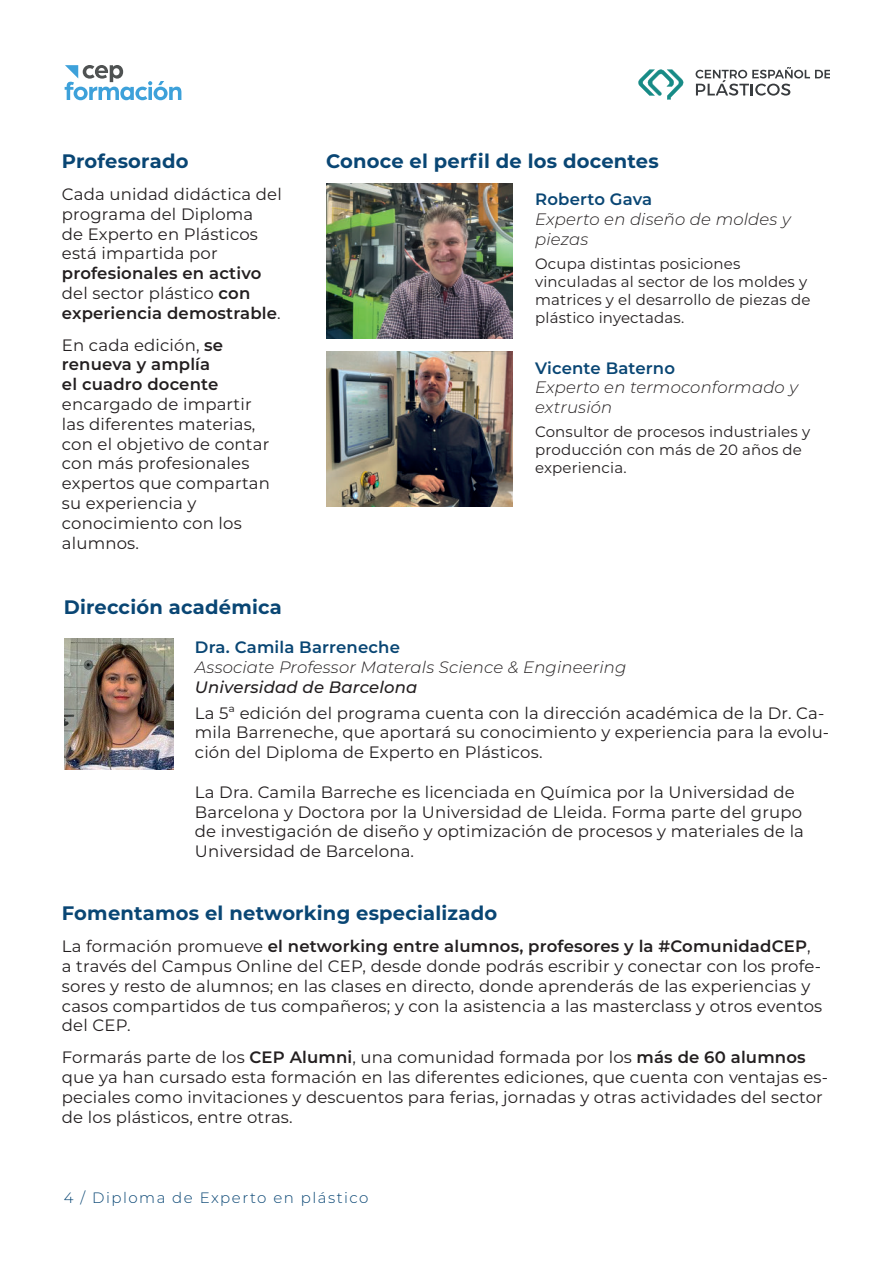
<style>
.page{position:relative;width:893px;height:1263px;background:#fff}
.page>*{position:absolute;margin:0;border:0;box-sizing:border-box;transform-origin:0 0}
.t1{font:700 19.5px "Montserrat";letter-spacing:.01em;color:#094674}
.t2{font:16.5px/19.8px "Montserrat";letter-spacing:.01em;color:#231f20}
.t3{font:600 16.5px/19.8px "Montserrat";letter-spacing:.01em;color:#231f20}
.t4{font:italic 300 16.5px/19.8px "Montserrat";letter-spacing:.01em;color:#231f20}
.t5{font:600 16.5px "Montserrat";letter-spacing:.01em;color:#094674}
.t6{font:italic 500 16.5px "Montserrat";letter-spacing:.01em;color:#231f20}
.t7{font:15px/18px "Montserrat";letter-spacing:.01em;color:#231f20}
.t8{font:300 15px "Montserrat";letter-spacing:.1em;color:#094674}
.s1{font-weight:400}
.s2{font-weight:600}
</style>
<div class="page">
<svg style="left:65px;top:65px;width:116px;height:35px"></svg>
<svg style="left:638px;top:69px;width:45px;height:30px"></svg>
<svg style="left:696px;top:67px;width:133px;height:29px"></svg>
<img style="left:326px;top:351px;width:186px;height:156px">
<img style="left:326px;top:183px;width:186px;height:156px">
<img style="left:64px;top:638px;width:110px;height:132px">
<p class="t1" style="left:62px;top:153px;width:128px">Profesorado</p>
<p class="t2" style="left:62px;top:185px;width:221px">Cada unidad didáctica del programa del Diploma<br>de Experto en Plásticos está impartida por</p>
<p class="t3" style="left:62px;top:265px;width:220px">profesionales en activo <span class="s1">del sector plástico</span> con experiencia demostrable<span class="s1">.</span></p>
<p class="t3" style="left:62px;top:336px;width:163px"><span class="s1">En cada edición,</span> se renueva y amplía el cuadro docente</p>
<p class="t2" style="left:62px;top:395px;width:210px">encargado de impartir las diferentes materias, con el objetivo de contar con más profesionales expertos que compartan su experiencia y conocimiento con los alumnos.</p>
<p class="t1" style="left:326px;top:152px;width:334px">Conoce el perfil de los docentes</p>
<p class="t5" style="left:535px;top:192px;width:119px">Roberto Gava</p>
<p class="t4" style="left:535px;top:210px;width:257px">Experto en diseño de moldes y piezas</p>
<p class="t7" style="left:535px;top:255px;width:277px">Ocupa distintas posiciones vinculadas al sector de los moldes y matrices y el desarrollo de piezas de plástico inyectadas.</p>
<p class="t5" style="left:535px;top:361px;width:141px">Vicente Baterno</p>
<p class="t4" style="left:535px;top:379px;width:264px">Experto en termoconformado y extrusión</p>
<p class="t7" style="left:535px;top:423px;width:277px">Consultor de procesos industriales y producción con más de 20 años de experiencia.</p>
<p class="t1" style="left:64px;top:598px;width:220px">Dirección académica</p>
<p class="t5" style="left:195px;top:640px;width:207px">Dra. Camila Barreneche</p>
<p class="t4" style="left:195px;top:658px;width:433px">Associate Professor Materals Science &amp; Engineering</p>
<p class="t6" style="left:195px;top:677px;width:224px">Universidad de Barcelona</p>
<p class="t2" style="left:195px;top:703px;width:636px">La 5ª edición del programa cuenta con la dirección académica de la Dr. Ca&shy;mila Barreneche, que aportará su conocimiento y experiencia para la evolu&shy;ción del Diploma de Experto en Plásticos.</p>
<p class="t2" style="left:195px;top:783px;width:611px">La Dra. Camila Barreche es licenciada en Química por la Universidad de Barcelona y Doctora por la Universidad de Lleida. Forma parte del grupo de investigación de diseño y optimización de procesos y materiales de la Universidad de Barcelona.</p>
<p class="t1" style="left:62px;top:905px;width:437px">Fomentamos el networking especializado</p>
<p class="t2" style="left:62px;top:937px;width:762px">La formación promueve <span class="s2">el networking entre alumnos, profesores y la #ComunidadCEP</span>, a través del Campus Online del CEP, desde donde podrás escribir y conectar con los profe&shy;sores y resto de alumnos; en las clases en directo, donde aprenderás de las experiencias y casos compartidos de tus compañeros; y con la asistencia a las masterclass y otros eventos del CEP.</p>
<p class="t2" style="left:62px;top:1048px;width:768px">Formarás parte de los <span class="s2">CEP Alumni</span>, una comunidad formada por los <span class="s2">más de 60 alumnos </span>que ya han cursado esta formación en las diferentes ediciones, que cuenta con ventajas es&shy;peciales como invitaciones y descuentos para ferias, jornadas y otras actividades del sector de los plásticos, entre otras.</p>
<p class="t8" style="left:64px;top:1190px;width:306px">4 / Diploma de Experto en plástico</p>
</div>
